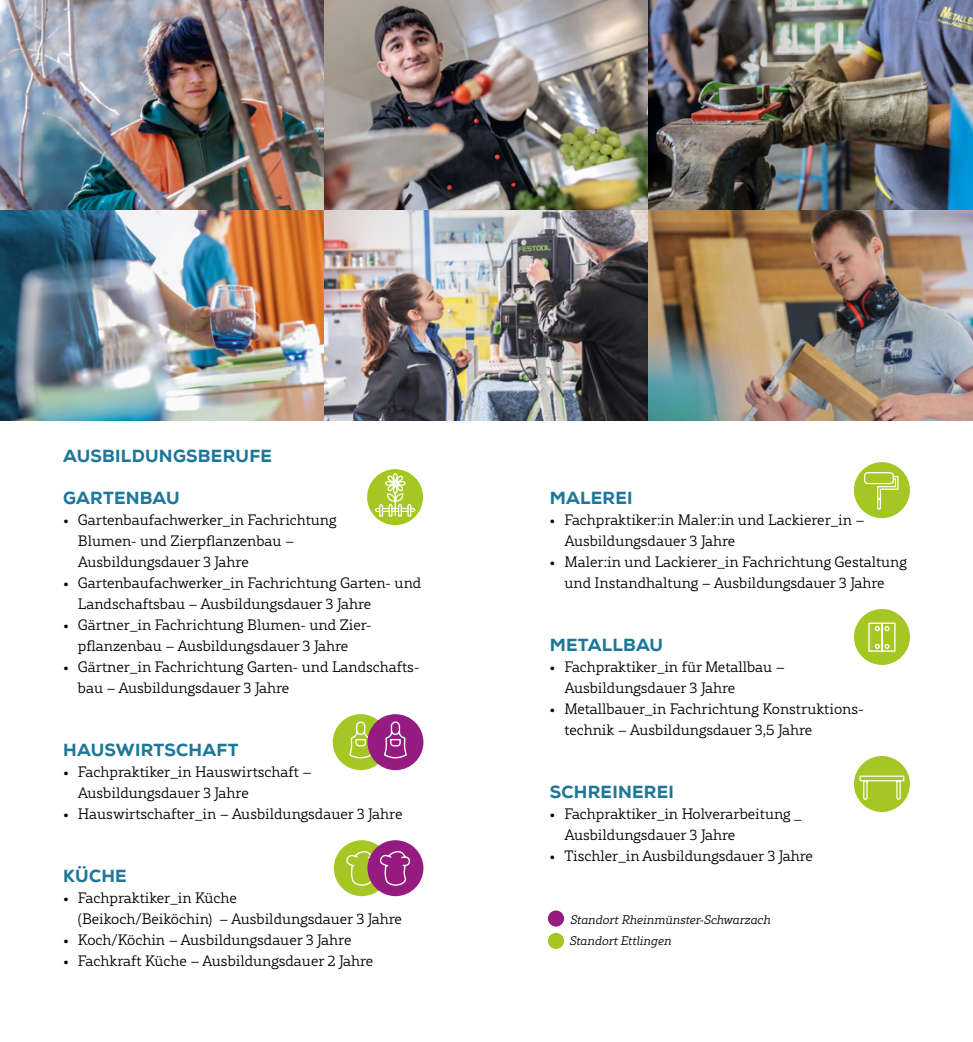
<style>
.page{position:relative;width:973px;height:1042px;background:#fff}
.page>*{position:absolute;margin:0;border:0;box-sizing:border-box;transform-origin:0 0}
.Headline{font:800 17.5px "Nexa";letter-spacing:.015em;color:#1e7798}
.t1{font:300 14.88px/21px "Rival Slab";color:#000}
.Fließtext{font:italic 300 12.25px "Rival Slab";color:#000}
</style>
<div class="page">
<div style="left:332px;top:714px;width:56px;height:56px;background:#a5c724;border-radius:50%"></div>
<svg style="left:349px;top:721px;width:22px;height:38px"></svg>
<div style="left:334px;top:840px;width:56px;height:56px;background:#a5c724;border-radius:50%"></div>
<div style="left:367px;top:469px;width:56px;height:56px;background:#a5c724;border-radius:50%"></div>
<svg style="left:374px;top:472px;width:42px;height:45px"></svg>
<div style="left:367px;top:714px;width:56px;height:56px;background:#951b81;border-radius:50%"></div>
<svg style="left:384px;top:721px;width:23px;height:38px"></svg>
<div style="left:367px;top:840px;width:56px;height:56px;background:#951b81;border-radius:50%"></div>
<svg style="left:346px;top:850px;width:63px;height:36px"></svg>
<div style="left:853px;top:462px;width:56px;height:56px;background:#a5c724;border-radius:50%"></div>
<svg style="left:864px;top:472px;width:34px;height:38px"></svg>
<div style="left:853px;top:609px;width:56px;height:56px;background:#a5c724;border-radius:50%"></div>
<svg style="left:868px;top:622px;width:28px;height:30px"></svg>
<div style="left:853px;top:756px;width:56px;height:56px;background:#a5c724;border-radius:50%"></div>
<svg style="left:858px;top:775px;width:46px;height:25px"></svg>
<img style="left:0;top:0;width:324px;height:210px">
<img style="left:0;top:210px;width:324px;height:210px">
<img style="left:324px;top:0;width:324px;height:210px">
<img style="left:324px;top:210px;width:324px;height:210px">
<img style="left:648px;top:0;width:324px;height:210px">
<img style="left:648px;top:210px;width:324px;height:210px">
<div style="left:548px;top:910px;width:16px;height:16px;background:#951b81;border-radius:50%"></div>
<div style="left:548px;top:933px;width:16px;height:16px;background:#a5c724;border-radius:50%"></div>
<p class="Headline" style="left:63px;top:445px;width:210px">AUSBILDUNGSBERUFE</p>
<p class="Headline" style="left:63px;top:487px;width:118px">GARTENBAU</p>
<p class="t1" style="left:78px;top:509px;width:260px;text-indent:-15px">• Gartenbaufachwerker_in Fachrichtung<br>Blumen- und Zierpflanzenbau –<br>Ausbildungsdauer 3 Jahre</p>
<p class="t1" style="left:78px;top:572px;width:345px;text-indent:-15px">• Gartenbaufachwerker_in Fachrichtung Garten- und<br>Landschaftsbau – Ausbildungsdauer 3 Jahre</p>
<p class="t1" style="left:63px;top:614px;width:308px;text-align:center">• Gärtner_in Fachrichtung Blumen- und Zier&shy;pflanzenbau – Ausbildungsdauer 3 Jahre</p>
<p class="t1" style="left:78px;top:656px;width:343px;text-indent:-15px">• Gärtner_in Fachrichtung Garten- und Landschafts&shy;bau – Ausbildungsdauer 3 Jahre</p>
<p class="Headline" style="left:63px;top:739px;width:177px">HAUSWIRTSCHAFT</p>
<p class="t1" style="left:78px;top:761px;width:235px;text-indent:-15px">• Fachpraktiker_in Hauswirtschaft –<br>Ausbildungsdauer 3 Jahre</p>
<p class="t1" style="left:63px;top:803px;width:341px">• Hauswirtschafter_in – Ausbildungsdauer 3 Jahre</p>
<p class="Headline" style="left:63px;top:865px;width:65px">KÜCHE</p>
<p class="t1" style="left:78px;top:887px;width:325px;text-indent:-15px">• Fachpraktiker_in Küche<br>(Beikoch/Beiköchin) – Ausbildungsdauer 3 Jahre</p>
<p class="t1" style="left:63px;top:929px;width:290px">• Koch/Köchin – Ausbildungsdauer 3 Jahre</p>
<p class="t1" style="left:63px;top:950px;width:311px">• Fachkraft Küche – Ausbildungsdauer 2 Jahre</p>
<p class="Headline" style="left:549px;top:487px;width:85px">MALEREI</p>
<p class="t1" style="left:564px;top:509px;width:302px;text-indent:-15px">• Fachpraktiker:in Maler:in und Lackierer_in –<br>Ausbildungsdauer 3 Jahre</p>
<p class="t1" style="left:549px;top:551px;width:359px;text-align:center">• Maler:in und Lackierer_in Fachrichtung Gestaltung und Instandhaltung – Ausbildungsdauer 3 Jahre</p>
<p class="Headline" style="left:549px;top:634px;width:115px">METALLBAU</p>
<p class="t1" style="left:564px;top:656px;width:222px;text-indent:-15px">• Fachpraktiker_in für Metallbau –<br>Ausbildungsdauer 3 Jahre</p>
<p class="t1" style="left:564px;top:698px;width:301px;text-indent:-15px">• Metallbauer_in Fachrichtung Konstruktions&shy;technik – Ausbildungsdauer 3,5 Jahre</p>
<p class="Headline" style="left:549px;top:781px;width:126px">SCHREINEREI</p>
<p class="t1" style="left:564px;top:803px;width:238px;text-indent:-15px">• Fachpraktiker_in Holverarbeitung _<br>Ausbildungsdauer 3 Jahre</p>
<p class="t1" style="left:549px;top:845px;width:265px">• Tischler_in Ausbildungsdauer 3 Jahre</p>
<p class="Fließtext" style="left:570px;top:911px;width:202px">Standort Rheinmünster-Schwarzach</p>
<p class="Fließtext" style="left:569px;top:932px;width:103px">Standort Ettlingen</p>
</div>
